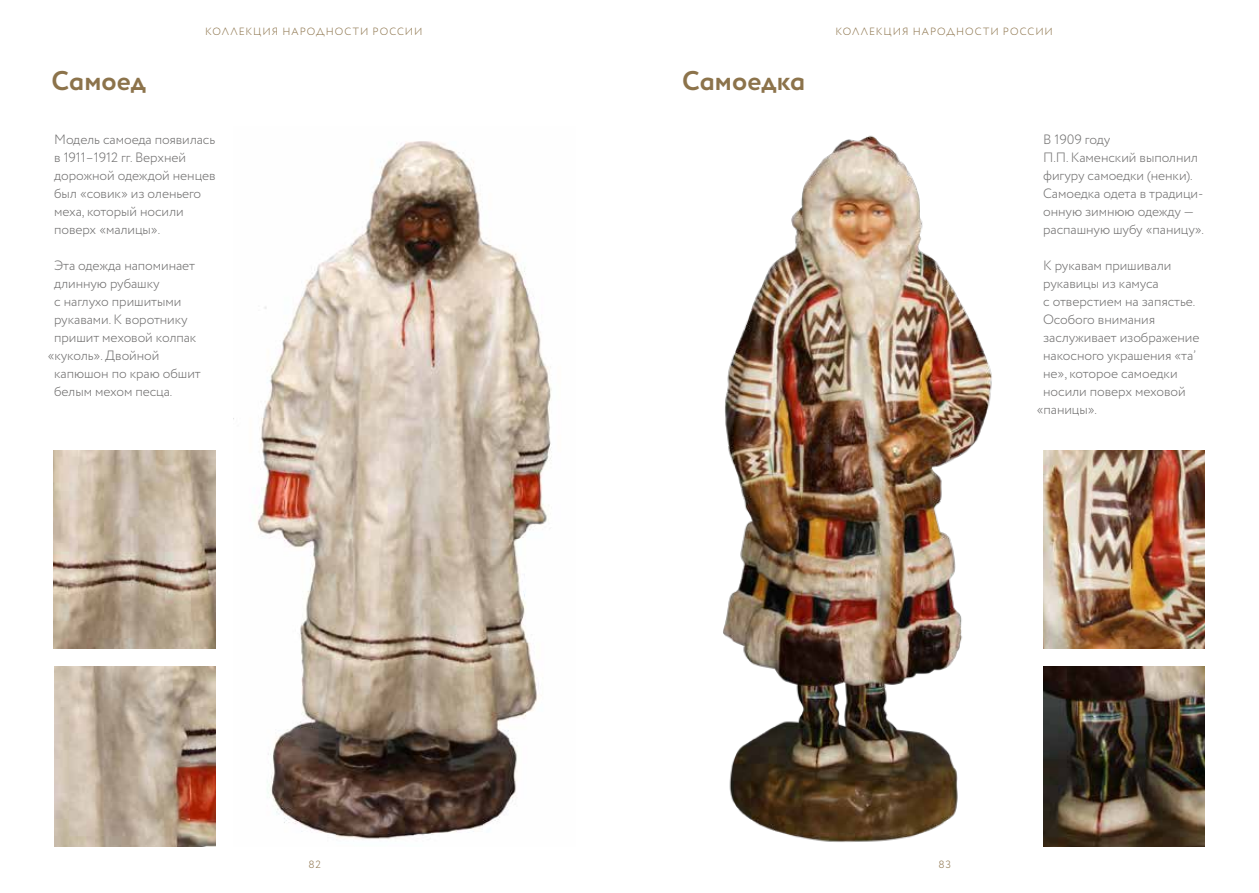
<style>
.page{position:relative;width:1259px;height:893px;background:#fff}
.page>*{position:absolute;margin:0;border:0;box-sizing:border-box;transform-origin:0 0}
.t1{font:700 27px "Circe";letter-spacing:.005em;color:#8c734b}
.t2{font:300 13.5px/18px "Circe";letter-spacing:-.005em;color:#706f6f}
.t3{font:300 10.5px "Circe";letter-spacing:.09em;color:#8c734b}
</style>
<div class="page">
<img style="left:257px;top:141px;width:295px;height:698px">
<img style="left:723px;top:135px;width:269px;height:707px">
<img style="left:54px;top:450px;width:161px;height:198px">
<img style="left:54px;top:666px;width:162px;height:180px">
<img style="left:1043px;top:666px;width:162px;height:180px">
<img style="left:1043px;top:450px;width:162px;height:198px">
<p class="t3" style="left:205px;top:24px;width:219px">КОЛЛЕКЦИЯ НАРОДНОСТИ РОССИИ</p>
<p class="t3" style="left:835px;top:24px;width:219px">КОЛЛЕКЦИЯ НАРОДНОСТИ РОССИИ</p>
<h1 class="t1" style="left:52px;top:63px;width:96px">Самоед</h1>
<h1 class="t1" style="left:682px;top:63px;width:124px">Самоедка</h1>
<p class="t2" style="left:54px;top:131px;width:163px">Модель самоеда появилась в 1911–1912 гг. Верхней дорожной одеждой ненцев был «совик» из оленьего меха, который носили поверх «малицы».</p>
<p class="t2" style="left:54px;top:257px;width:142px">Эта одежда напоминает</p>
<p class="t2" style="left:54px;top:275px;width:107px">длинную рубашку</p>
<p class="t2" style="left:54px;top:293px;width:129px">с наглухо пришитыми</p>
<p class="t2" style="left:54px;top:311px;width:135px">рукавами. К воротнику</p>
<p class="t2" style="left:54px;top:329px;width:144px">пришит меховой колпак</p>
<p class="t2" style="left:48px;top:347px;width:113px">«куколь». Двойной</p>
<p class="t2" style="left:54px;top:365px;width:148px">капюшон по краю обшит</p>
<p class="t2" style="left:54px;top:383px;width:120px">белым мехом песца.</p>
<p class="t2" style="left:1043px;top:131px;width:162px">В 1909 году<br>П.П. Каменский выполнил фигуру самоедки (ненки).<br>Самоедка одета в традици&shy;онную зимнюю одежду — распашную шубу «паницу».</p>
<p class="t2" style="left:1043px;top:257px;width:130px">К рукавам пришивали</p>
<p class="t2" style="left:1043px;top:275px;width:117px">рукавицы из камуса</p>
<p class="t2" style="left:1043px;top:293px;width:154px">с отверстием на запястье.</p>
<p class="t2" style="left:1043px;top:311px;width:113px">Особого внимания</p>
<p class="t2" style="left:1043px;top:329px;width:158px">заслуживает изображение</p>
<p class="t2" style="left:1043px;top:347px;width:155px">накосного украшения «та’</p>
<p class="t2" style="left:1043px;top:365px;width:136px">не», которое самоедки</p>
<p class="t2" style="left:1043px;top:383px;width:144px">носили поверх меховой</p>
<p class="t2" style="left:1036px;top:401px;width:62px">«паницы».</p>
<p class="t3" style="left:308px;top:858px;width:14px">82</p>
<p class="t3" style="left:938px;top:858px;width:14px">83</p>
</div>
